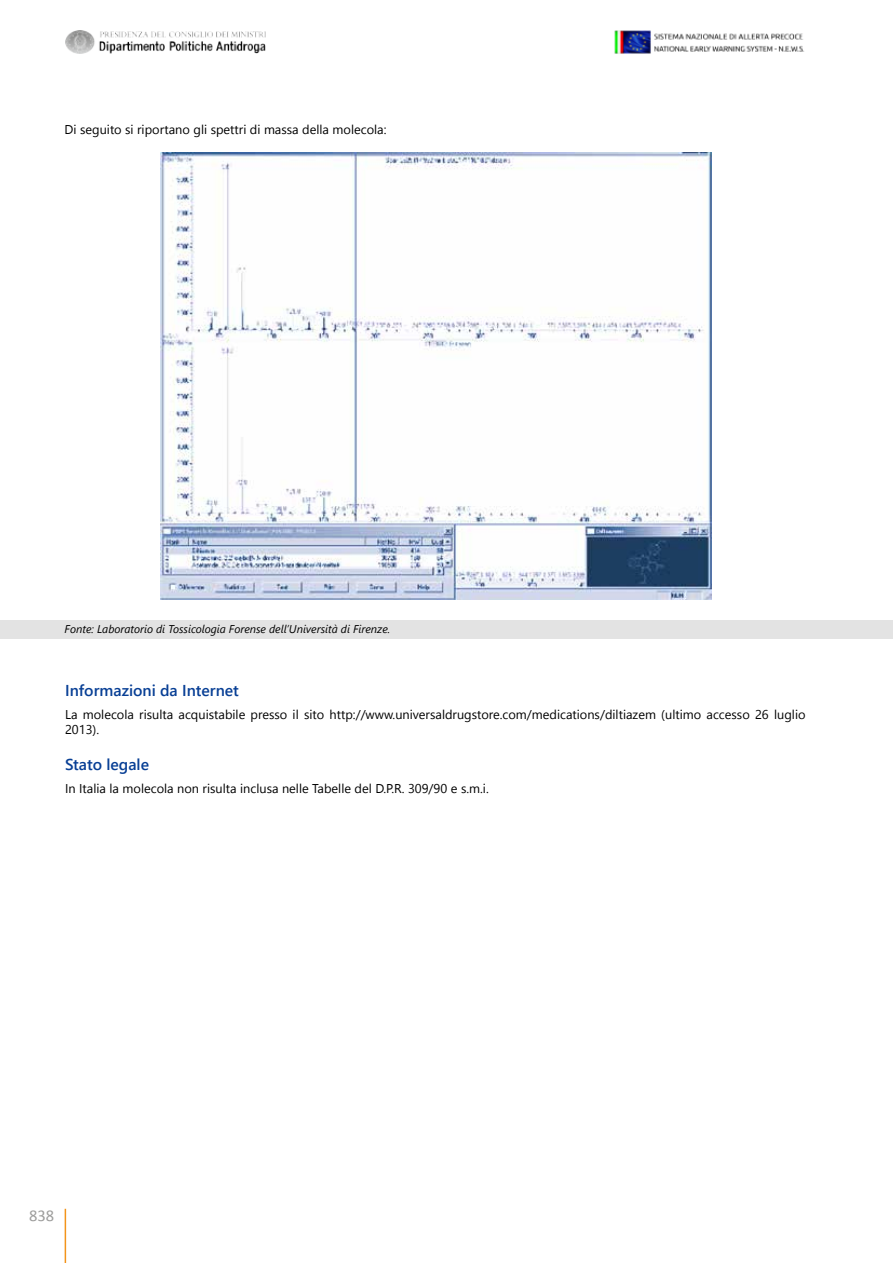
<style>
.page{position:relative;width:893px;height:1263px;background:#fff}
.page>*{position:absolute;margin:0;border:0;box-sizing:border-box;transform-origin:0 0}
.t1{font:16.5px "Calibri";color:#9d9d9c}
.t2{font:600 15.75px "Segoe UI";color:#083f95}
.t3{font:12.75px/15.3px "Segoe UI";color:#000}
.t4{font:italic 11.25px "Segoe UI";color:#000}
</style>
<div class="page">
<hr style="left:892px;top:0;width:1px;height:55px;background:#6f9fd4">
<hr style="left:65px;top:1209px;width:1px;height:54px;background:#f3941b">
<img style="left:66px;top:30px;width:199px;height:24px">
<img style="left:614px;top:31px;width:190px;height:23px">
<img style="left:160px;top:152px;width:552px;height:448px">
<div style="left:0;top:620px;width:893px;height:18px;background:#e3e3e3"></div>
<p class="t3" style="left:65px;top:121px;width:323px">Di seguito si riportano gli spettri di massa della molecola:</p>
<p class="t4" style="left:65px;top:621px;width:327px">Fonte: Laboratorio di Tossicologia Forense dell’Università di Firenze.</p>
<p class="t2" style="left:65px;top:679px;width:175px">Informazioni da Internet</p>
<p class="t3" style="left:65px;top:706px;width:742px">La molecola risulta acquistabile presso il sito http://www.universaldrugstore.com/medications/diltiazem (ultimo accesso 26 luglio<br>2013).</p>
<p class="t2" style="left:65px;top:753px;width:86px">Stato legale</p>
<p class="t3" style="left:65px;top:780px;width:425px">In Italia la molecola non risulta inclusa nelle Tabelle del D.P.R. 309/90 e s.m.i.</p>
<p class="t1" style="left:29px;top:1205px;width:27px">838</p>
</div>
